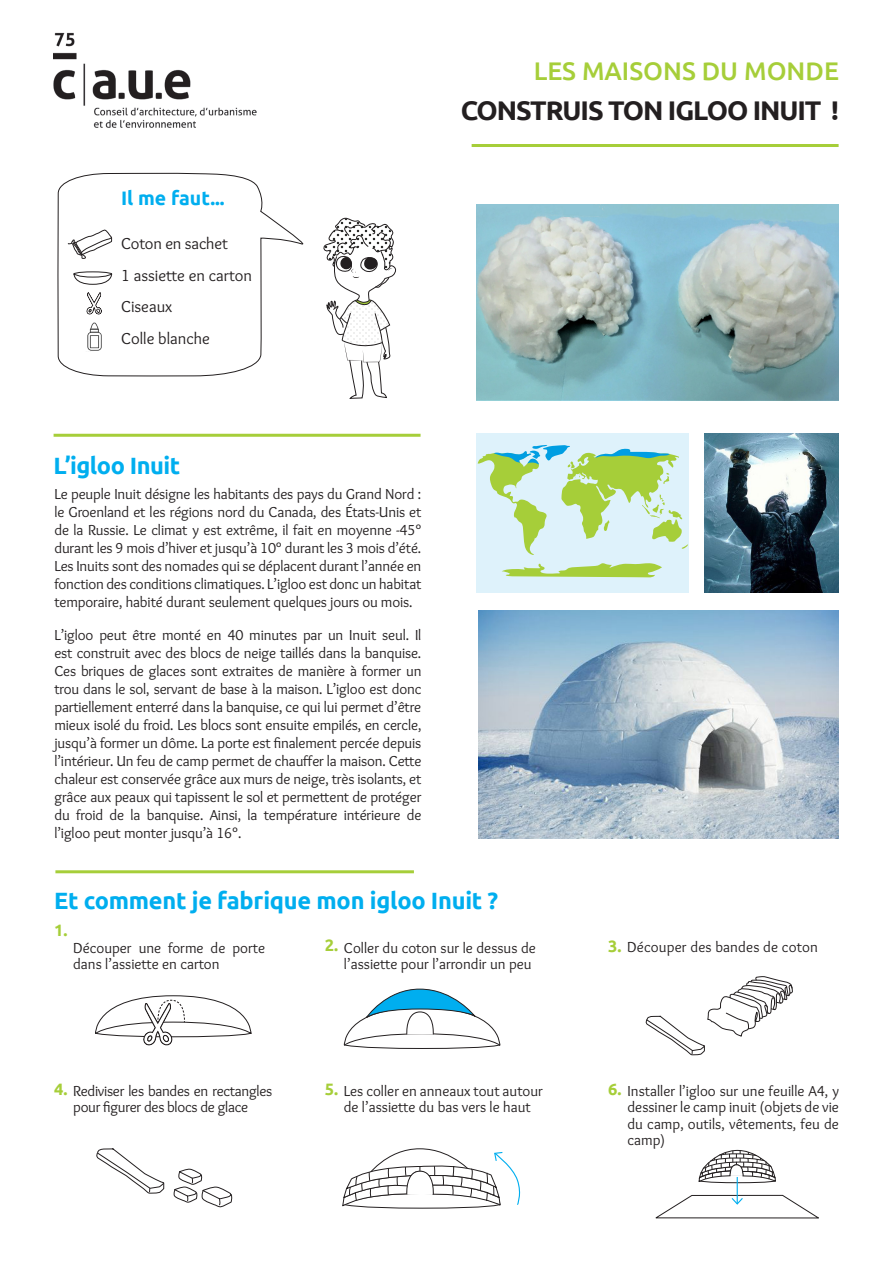
<style>
.page{position:relative;width:893px;height:1263px;background:#fff}
.page>*{position:absolute;margin:0;border:0;box-sizing:border-box;transform-origin:0 0}
.t1{font:700 27px "Ubuntu";letter-spacing:-.04em;color:#231f20}
.t2{font:500 25.5px "Ubuntu";color:#a6ce39}
.t3{font:700 23.55px "Ubuntu";letter-spacing:-.01em;color:#00aeef}
.t4{font:700 19.5px "Ubuntu";color:#00aeef}
.t5{font:16.5px "Overlock";color:#231f20}
.t6{font:700 16.5px "Ubuntu";color:#a6ce39}
.t7{font:15px/18px "Overlock";color:#231f20;text-align:justify}
.t8{font:15px "Overlock";letter-spacing:-.02em;color:#231f20}
.s1{font-family:"Ubuntu";font-weight:700;font-size:16.5px;color:#a6ce39}
</style>
<div class="page">
<img style="left:54px;top:32px;width:203px;height:96px">
<hr style="left:54px;top:434px;width:367px;height:3px;background:#a6ce39">
<hr style="left:472px;top:144px;width:367px;height:3px;background:#a6ce39">
<hr style="left:55px;top:870px;width:359px;height:3px;background:#a6ce39">
<svg style="left:58px;top:172px;width:246px;height:205px"></svg>
<svg style="left:323px;top:218px;width:73px;height:181px"></svg>
<svg style="left:87px;top:293px;width:14px;height:21px"></svg>
<img style="left:85px;top:323px;width:18px;height:28px">
<svg style="left:68px;top:229px;width:44px;height:30px"></svg>
<svg style="left:73px;top:271px;width:39px;height:14px"></svg>
<svg style="left:95px;top:995px;width:157px;height:51px"></svg>
<svg style="left:343px;top:989px;width:158px;height:60px"></svg>
<img style="left:479px;top:610px;width:360px;height:228px">
<img style="left:705px;top:434px;width:134px;height:158px">
<svg style="left:645px;top:976px;width:148px;height:79px"></svg>
<svg style="left:96px;top:1148px;width:69px;height:45px"></svg>
<svg style="left:174px;top:1169px;width:59px;height:38px"></svg>
<svg style="left:655px;top:1149px;width:164px;height:70px"></svg>
<svg style="left:342px;top:1148px;width:179px;height:61px"></svg>
<div style="left:477px;top:434px;width:211px;height:158px;background:#def2fb"></div>
<svg style="left:502px;top:563px;width:160px;height:14px"></svg>
<svg style="left:478px;top:445px;width:210px;height:110px"></svg>
<img style="left:477px;top:204px;width:362px;height:196px">
<p class="t2" style="left:534px;top:55px;width:307px">LES MAISONS DU MONDE</p>
<p class="t4" style="left:121px;top:186px;width:105px">Il me faut...</p>
<p class="t5" style="left:121px;top:235px;width:108px">Coton en sachet</p>
<p class="t5" style="left:121px;top:266px;width:132px">1 assiette en carton</p>
<p class="t5" style="left:121px;top:298px;width:53px">Ciseaux</p>
<p class="t5" style="left:121px;top:329px;width:90px">Colle blanche</p>
<p class="t1" style="left:461px;top:94px;width:380px">CONSTRUIS TON IGLOO INUIT !</p>
<p class="t3" style="left:54px;top:451px;width:128px">L’igloo Inuit</p>
<p class="t7" style="left:54px;top:485px;width:368px">Le peuple Inuit désigne les habitants des pays du Grand Nord :</p>
<p class="t7" style="left:54px;top:503px;width:368px">le Groenland et les régions nord du Canada, des États-Unis et de la Russie. Le climat y est extrême, il fait en moyenne -45° durant les 9 mois d’hiver et jusqu’à 10° durant les 3 mois d’été.<br>Les Inuits sont des nomades qui se déplacent durant l’année en fonction des conditions climatiques. L’igloo est donc un habitat temporaire, habité durant seulement quelques jours ou mois.</p>
<p class="t7" style="left:54px;top:626px;width:369px">L’igloo peut être monté en 40 minutes par un Inuit seul. Il est construit avec des blocs de neige taillés dans la banquise.<br>Ces briques de glaces sont extraites de manière à former un trou dans le sol, servant de base à la maison. L’igloo est donc partiellement enterré dans la banquise, ce qui lui permet d’être mieux isolé du froid. Les blocs sont ensuite empilés, en cercle, jusqu’à former un dôme. La porte est finalement percée depuis l’intérieur. Un feu de camp permet de chauffer la maison. Cette chaleur est conservée grâce aux murs de neige, très isolants, et grâce aux peaux qui tapissent le sol et permettent de protéger du froid de la banquise. Ainsi, la température intérieure de l’igloo peut monter jusqu’à 16°.</p>
<p class="t3" style="left:54px;top:886px;width:446px">Et comment je fabrique mon igloo Inuit ?</p>
<p class="t6" style="left:54px;top:920px;width:15px">1.</p>
<p class="t6" style="left:325px;top:935px;width:15px">2.</p>
<p class="t7" style="left:73px;top:939px;width:193px;line-height:16.5px">Découper une forme de porte dans l’assiette en carton</p>
<p class="t7" style="left:344px;top:939px;width:193px;line-height:16.5px">Coller du coton sur le dessus de l’assiette pour l’arrondir un peu</p>
<p class="t7" style="left:608px;top:938px;width:211px"><span class="s1">3.</span> Découper des bandes de coton</p>
<p class="t7" style="left:608px;top:1082px;width:232px"><span class="s1">6.</span> Installer l’igloo sur une feuille A4, y</p>
<p class="t8" style="left:54px;top:1082px;width:220px"><span class="s1">4.</span> Rediviser les bandes en rectangles</p>
<p class="t7" style="left:325px;top:1082px;width:220px"><span class="s1">5.</span> Les coller en anneaux tout autour</p>
<p class="t8" style="left:73px;top:1099px;width:177px">pour figurer des blocs de glace</p>
<p class="t7" style="left:628px;top:1099px;width:213px;line-height:16.5px">dessiner le camp inuit (objets de vie du camp, outils, vêtements, feu de camp)</p>
<p class="t7" style="left:344px;top:1098px;width:189px">de l’assiette du bas vers le haut</p>
</div>
